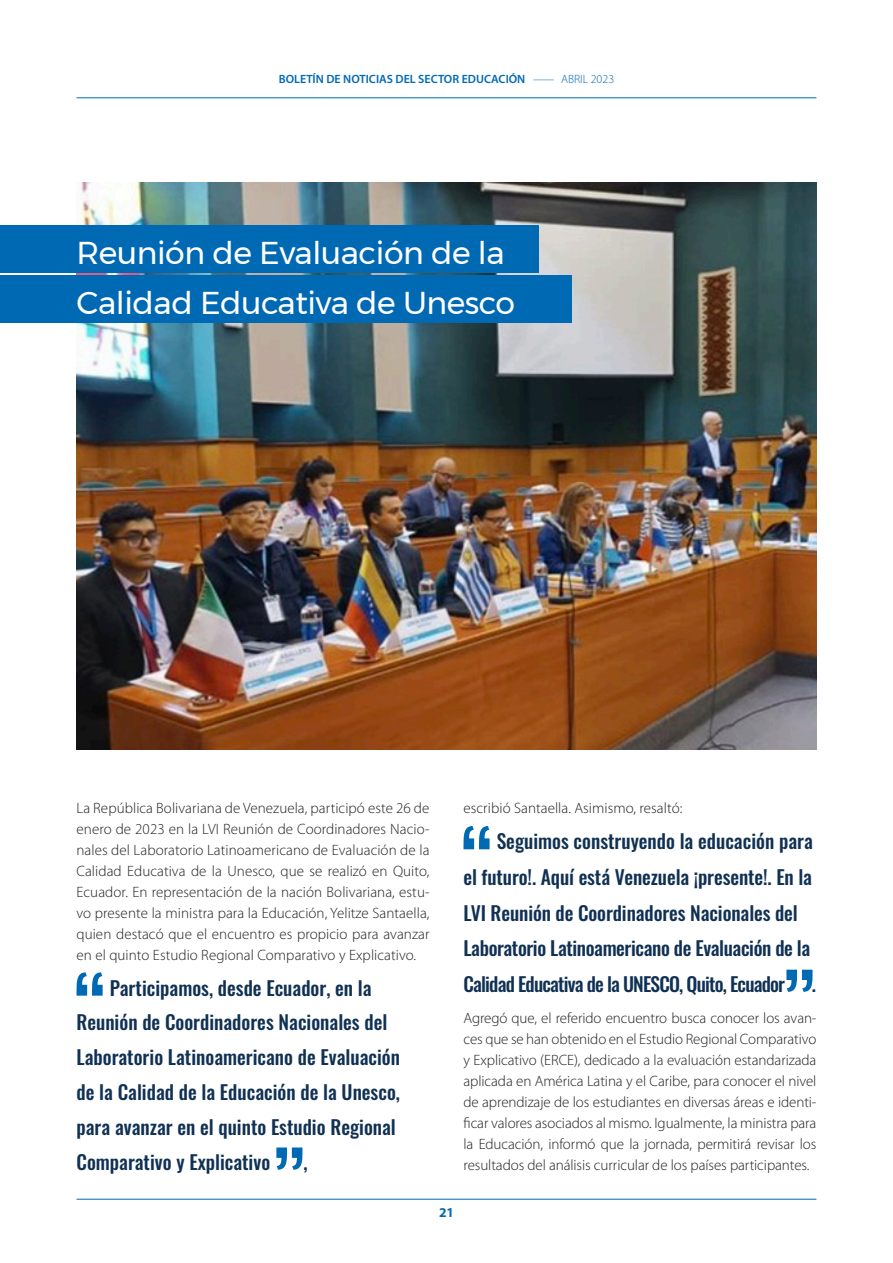
<style>
.page{position:relative;width:893px;height:1263px;background:#fff}
.page>*{position:absolute;margin:0;border:0;box-sizing:border-box;transform-origin:0 0}
.Título_principal{font:31.5px/50.6px "Montserrat";letter-spacing:-.015em;color:#fff}
.t1{font:500 19.5px/34.8px "Oswald";color:#103153}
.cuerpo_de_texto_gene{font:300 15px/21px "Myriad Pro";letter-spacing:.005em;color:#231f20;text-align:justify}
.t2{font:700 13.5px "Myriad Pro";color:#0069b4}
.t3{font:600 12px "Myriad Pro";color:#0069b4}
.s1{font-weight:300}
</style>
<div class="page">
<hr style="left:77px;top:97px;width:739px;height:1px;background:#0069b4">
<hr style="left:77px;top:1199px;width:739px;height:1px;background:#0069b4">
<svg style="left:77px;top:972px;width:26px;height:24px"></svg>
<svg style="left:463px;top:826px;width:27px;height:23px"></svg>
<svg style="left:276px;top:1147px;width:26px;height:23px"></svg>
<svg style="left:786px;top:970px;width:26px;height:22px"></svg>
<img style="left:77px;top:183px;width:739px;height:567px">
<div style="left:0;top:275px;width:571px;height:48px;background:#0069b4"></div>
<div style="left:0;top:225px;width:538px;height:48px;background:#0069b4"></div>
<p class="t3" style="left:279px;top:71px;width:337px">BOLETÍN DE NOTICIAS DEL SECTOR EDUCACIÓN <span class="s1">–––– ABRIL 2023</span></p>
<p class="Título_principal" style="left:77px;top:227px;width:440px">Reunión de Evaluación de la<br>Calidad Educativa de Unesco</p>
<p class="cuerpo_de_texto_gene" style="left:77px;top:797px;width:354px">La República Bolivariana de Venezuela, participó este 26 de enero de 2023 en la LVI Reunión de Coordinadores Nacio&shy;nales del Laboratorio Latinoamericano de Evaluación de la Calidad Educativa de la Unesco, que se realizó en Quito, Ecuador. En representación de la nación Bolivariana, estu&shy;vo presente la ministra para la Educación, Yelitze Santaella, quien destacó que el encuentro es propicio para avanzar en el quinto Estudio Regional Comparativo y Explicativo.</p>
<p class="t1" style="left:77px;top:971px;width:325px;text-indent:33px">Participamos, desde Ecuador, en la Reunión de Coordinadores Nacionales del Laboratorio Latinoamericano de Evaluación de la Calidad de la Educación de la Unesco, para avanzar en el quinto Estudio Regional Comparativo y Explicativo</p>
<p class="t1" style="left:303px;top:1145px;width:6px">,</p>
<p class="cuerpo_de_texto_gene" style="left:463px;top:797px;width:220px">escribió Santaella. Asimismo, resaltó:</p>
<p class="t1" style="left:463px;top:825px;width:351px;line-height:35.7px;text-indent:33px">Seguimos construyendo la educación para el futuro!. Aquí está Venezuela ¡presente!. En la LVI Reunión de Coordinadores Nacionales del Laboratorio Latinoamericano de Evaluación de la Calidad Educativa de la UNESCO, Quito, Ecuador</p>
<p class="t1" style="left:812px;top:968px;width:6px">.</p>
<p class="cuerpo_de_texto_gene" style="left:463px;top:1007px;width:354px">Agregó que, el referido encuentro busca conocer los avan&shy;ces que se han obtenido en el Estudio Regional Comparativo y Explicativo (ERCE), dedicado a la evaluación estandarizada aplicada en América Latina y el Caribe, para conocer el nivel de aprendizaje de los estudiantes en diversas áreas e identi&shy;ficar valores asociados al mismo. Igualmente, la ministra para la Educación, informó que la jornada, permitirá revisar los resultados del análisis curricular de los países participantes.</p>
<p class="t2" style="left:439px;top:1204px;width:16px">21</p>
</div>
